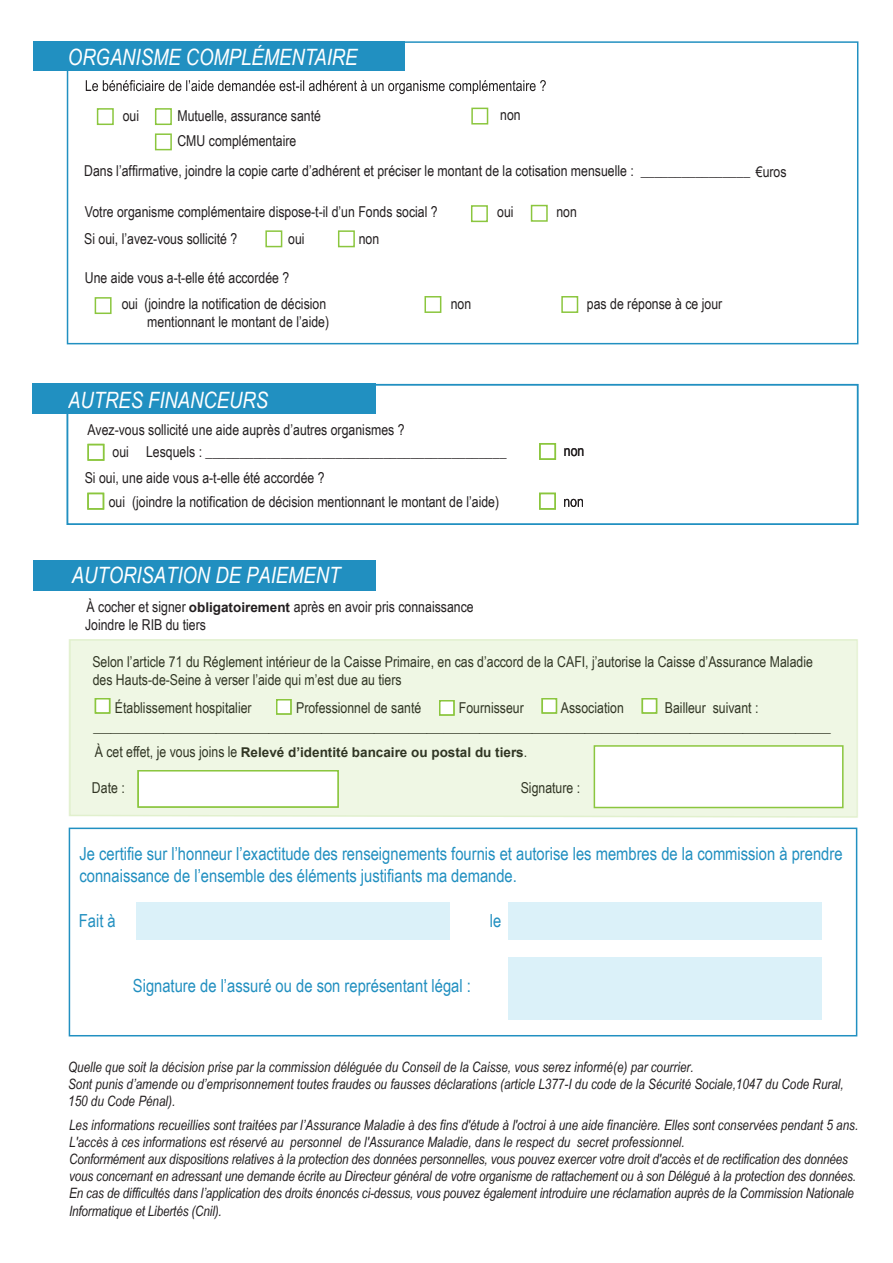
<style>
.page{position:relative;width:893px;height:1263px;background:#fff}
.page>*{position:absolute;margin:0;border:0;box-sizing:border-box;transform-origin:0 0}
.t1{font:italic 22.5px "Arial Narrow";color:#fff}
.t2{font:18px/21.6px "Arial Narrow";color:#218fc0}
.t3{font:15px/18px "Arial Narrow";color:#231f20}
.t4{font:15px "Arial Narrow";color:#231f20;scale:2.57 1}
.t5{font:italic 14.25px/17.1px "Arial Narrow";color:#231f20}
.t6{font:700 13.5px "Arial";color:#231f20}
.s1{font-family:"Arial";font-weight:700;font-size:13.5px}
.s2{font-family:"Arial Narrow";font-weight:400;font-size:15px}
</style>
<div class="page">
<div style="left:471px;top:108px;width:17px;height:17px;border:2px solid #8bc63e"></div>
<div style="left:471px;top:205px;width:17px;height:17px;border:2px solid #8bc63e"></div>
<div style="left:424px;top:296px;width:17px;height:17px;border:2px solid #8bc63e"></div>
<div style="left:561px;top:296px;width:17px;height:17px;border:2px solid #8bc63e"></div>
<div style="left:95px;top:297px;width:17px;height:17px;border:2px solid #8bc63e"></div>
<div style="left:531px;top:205px;width:17px;height:17px;border:2px solid #8bc63e"></div>
<div style="left:265px;top:230px;width:17px;height:17px;border:2px solid #8bc63e"></div>
<div style="left:338px;top:230px;width:17px;height:17px;border:2px solid #8bc63e"></div>
<div style="left:97px;top:108px;width:17px;height:17px;border:2px solid #8bc63e"></div>
<div style="left:155px;top:108px;width:17px;height:17px;border:2px solid #8bc63e"></div>
<div style="left:155px;top:133px;width:17px;height:17px;border:2px solid #8bc63e"></div>
<div style="left:34px;top:41px;width:371px;height:29px;background:#2190c1"></div>
<div style="left:67px;top:41px;width:791px;height:303px;border:2px solid #2190c1"></div>
<svg style="left:86px;top:80px;width:460px;height:14px"></svg>
<div style="left:87px;top:493px;width:17px;height:17px;border:2px solid #8bc63e"></div>
<div style="left:539px;top:493px;width:17px;height:17px;border:2px solid #8bc63e"></div>
<div style="left:33px;top:383px;width:343px;height:31px;background:#2190c1"></div>
<div style="left:87px;top:444px;width:17px;height:17px;border:2px solid #8bc63e"></div>
<div style="left:539px;top:443px;width:17px;height:17px;border:2px solid #8bc63e"></div>
<svg style="left:564px;top:499px;width:19px;height:8px"></svg>
<div style="left:69px;top:639px;width:788px;height:179px;background:#eff7e4"></div>
<div style="left:33px;top:560px;width:342px;height:30px;background:#218fc0"></div>
<div style="left:137px;top:770px;width:202px;height:38px;background:#fff;border:2px solid #8bc63e"></div>
<div style="left:594px;top:745px;width:250px;height:63px;background:#fff;border:2px solid #8bc63e"></div>
<div style="left:95px;top:698px;width:15px;height:16px;background:#fff;border:2px solid #8bc63e"></div>
<div style="left:541px;top:698px;width:16px;height:16px;background:#fff;border:2px solid #8bc63e"></div>
<div style="left:642px;top:698px;width:15px;height:16px;background:#fff;border:2px solid #8bc63e"></div>
<div style="left:276px;top:699px;width:16px;height:16px;background:#fff;border:2px solid #8bc63e"></div>
<div style="left:439px;top:700px;width:16px;height:16px;background:#fff;border:2px solid #8bc63e"></div>
<div style="left:67px;top:384px;width:791px;height:141px;border:2px solid #2190c1"></div>
<div style="left:69px;top:827px;width:788px;height:209px;border:2px solid #2190c1"></div>
<div style="left:136px;top:902px;width:314px;height:37px;background:#dbf1f9"></div>
<div style="left:508px;top:902px;width:314px;height:37px;background:#dbf1f9"></div>
<div style="left:508px;top:957px;width:314px;height:63px;background:#dbf1f9"></div>
<h1 class="t1" style="left:68px;top:41px;width:291px">ORGANISME COMPLÉMENTAIRE</h1>
<p class="t3" style="left:123px;top:106px;width:18px">oui</p>
<p class="t3" style="left:177px;top:106px;width:145px">Mutuelle, assurance santé</p>
<p class="t3" style="left:500px;top:105px;width:22px">non</p>
<p class="t3" style="left:84px;top:126px;width:704px;line-height:29.7px;text-indent:93px">CMU complémentaire<br>Dans l’affirmative, joindre la copie carte d’adhérent et préciser le montant de la cotisation mensuelle : ________________ €uros</p>
<p class="t3" style="left:85px;top:202px;width:354px">Votre organisme complémentaire dispose-t-il d’un Fonds social ?</p>
<p class="t3" style="left:497px;top:202px;width:18px">oui</p>
<p class="t3" style="left:556px;top:202px;width:22px">non</p>
<p class="t3" style="left:84px;top:229px;width:155px">Si oui, l’avez-vous sollicité ?</p>
<p class="t3" style="left:288px;top:229px;width:18px">oui</p>
<p class="t3" style="left:359px;top:229px;width:22px">non</p>
<p class="t3" style="left:122px;top:264px;width:206px;line-height:26.4px;text-indent:-37px">Une aide vous a-t-elle été accordée ?<br>oui (joindre la notification de décision</p>
<p class="t3" style="left:451px;top:294px;width:22px">non</p>
<p class="t3" style="left:587px;top:294px;width:137px">pas de réponse à ce jour</p>
<p class="t3" style="left:147px;top:313px;width:183px">mentionnant le montant de l’aide)</p>
<h1 class="t1" style="left:68px;top:385px;width:201px">AUTRES FINANCEURS</h1>
<h1 class="t1" style="left:74px;top:385px;width:201px">AUTRES FINANCEURS</h1>
<p class="t3" style="left:113px;top:419px;width:395px;line-height:21.5px;text-indent:-25px">Avez-vous sollicité une aide auprès d’autres organismes ?<br>oui Lesquels : ____________________________________________</p>
<p class="t3" style="left:109px;top:465px;width:392px;line-height:23.9px;text-indent:-24px">Si oui, une aide vous a-t-elle été accordée ?<br>oui (joindre la notification de décision mentionnant le montant de l’aide)</p>
<h1 class="t1" style="left:72px;top:560px;width:270px">AUTORISATION DE PAIEMENT</h1>
<p class="t3" style="left:85px;top:597px;width:390px">À cocher et signer <span class="s1">obligatoirement</span> après en avoir pris connaissance<br>Joindre le RIB du tiers</p>
<p class="t3" style="left:564px;top:441px;width:22px">non</p>
<p class="t3" style="left:92px;top:652px;width:722px">Selon l’article 71 du Réglement intérieur de la Caisse Primaire, en cas d’accord de la CAFI, j’autorise la Caisse d’Assurance Maladie des Hauts-de-Seine à verser l’aide qui m’est due au tiers</p>
<p class="t3" style="left:115px;top:698px;width:138px">Établissement hospitalier</p>
<p class="t3" style="left:296px;top:698px;width:127px">Professionnel de santé</p>
<p class="t3" style="left:459px;top:698px;width:66px">Fournisseur</p>
<p class="t3" style="left:561px;top:698px;width:64px">Association</p>
<p class="t3" style="left:665px;top:698px;width:95px">Bailleur suivant :</p>
<p class="t4" style="left:93px;top:716px;width:288px">__________________________________________</p>
<p class="t6" style="left:95px;top:742px;width:434px"><span class="s2">À cet effet, je vous joins le</span> Relevé d’identité bancaire ou postal du tiers<span class="s2">.</span></p>
<p class="t3" style="left:92px;top:778px;width:34px">Date :</p>
<p class="t3" style="left:521px;top:778px;width:61px">Signature :</p>
<p class="t2" style="left:80px;top:843px;width:765px">Je certifie sur l’honneur l’exactitude des renseignements fournis et autorise les membres de la commission à prendre connaissance de l’ensemble des éléments justifiants ma demande.</p>
<p class="t2" style="left:79px;top:909px;width:38px">Fait à</p>
<p class="t2" style="left:490px;top:909px;width:13px">le</p>
<p class="t2" style="left:133px;top:974px;width:340px">Signature de l’assuré ou de son représentant légal :</p>
<p class="t5" style="left:68px;top:1058px;width:777px">Quelle que soit la décision prise par la commission déléguée du Conseil de la Caisse, vous serez informé(e) par courrier.<br>Sont punis d’amende ou d’emprisonnement toutes fraudes ou fausses déclarations (article L377-I du code de la Sécurité Sociale,1047 du Code Rural,<br>150 du Code Pénal).</p>
<p class="t5" style="left:69px;top:1116px;width:791px">Les informations recueillies sont traitées par l’Assurance Maladie à des fins d'étude à l'octroi à une aide financière. Elles sont conservées pendant 5 ans.<br>L'accès à ces informations est réservé au personnel de l'Assurance Maladie, dans le respect du secret professionnel.<br>Conformément aux dispositions relatives à la protection des données personnelles, vous pouvez exercer votre droit d'accès et de rectification des données vous concernant en adressant une demande écrite au Directeur général de votre organisme de rattachement ou à son Délégué à la protection des données.<br>En cas de difficultés dans l’application des droits énoncés ci-dessus, vous pouvez également introduire une réclamation auprès de la Commission Nationale Informatique et Libertés (Cnil).</p>
</div>
